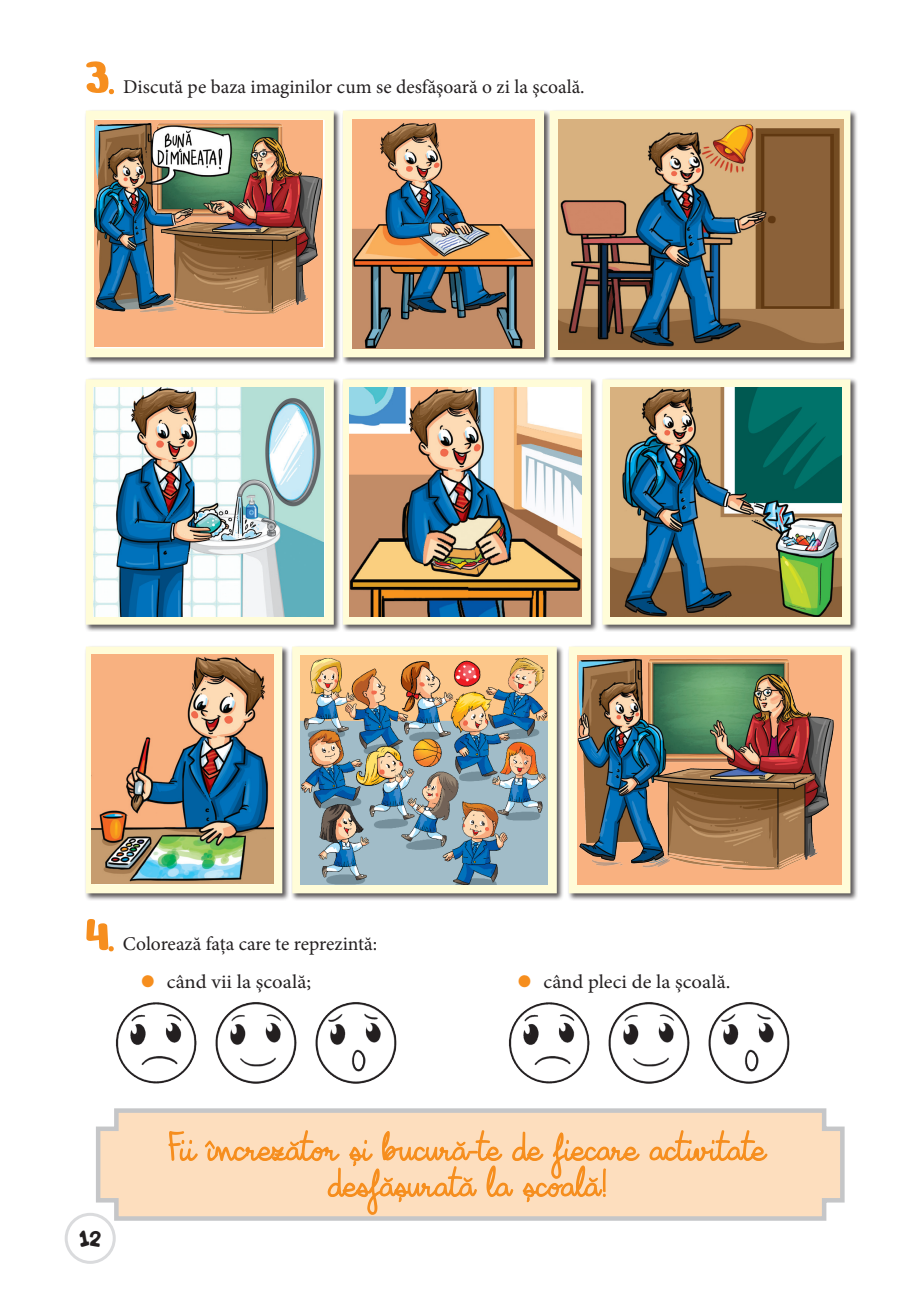
<style>
.page{position:relative;width:915px;height:1306px;background:#fff}
.page>*{position:absolute;margin:0;border:0;box-sizing:border-box;transform-origin:0 0}
.t1{font:54px "Nerko One";color:#f68e1e}
.t2{font:30px "Rumpelstiltskin";color:#231f20}
.t3{font:19.5px "Minion Pro";color:#231f20}
.t4{font:19.5px "Minion Pro";color:#231f20;scale:1.06 1}
.s1{font-family:"Lettersfor Learners";font-size:45px}
.s2{font-size:45px;color:#f68e1e}
</style>
<div class="page">
<div style="left:65px;top:1212px;width:51px;height:51px;border:3px solid #dadbdd;border-radius:50%"></div>
<svg style="left:94px;top:1108px;width:751px;height:114px"></svg>
<svg style="left:108px;top:89px;width:6px;height:6px"></svg>
<svg style="left:108px;top:946px;width:6px;height:6px"></svg>
<div style="left:84px;top:109px;width:257px;height:256px;background:#231f20;opacity:.75"></div>
<div style="left:86px;top:111px;width:247px;height:246px;background:#f9b180;border:9px solid #fffcd8"></div>
<div style="left:84px;top:377px;width:257px;height:255px;background:#231f20;opacity:.75"></div>
<svg style="left:86px;top:379px;width:247px;height:245px;fill:#fffcd8"></svg>
<div style="left:84px;top:645px;width:206px;height:256px;background:#231f20;opacity:.75"></div>
<svg style="left:86px;top:646px;width:196px;height:247px;fill:#fffcd8"></svg>
<div style="left:341px;top:109px;width:210px;height:256px;background:#231f20;opacity:.75"></div>
<div style="left:343px;top:111px;width:201px;height:246px;background:#fffcd8"></div>
<div style="left:341px;top:377px;width:257px;height:255px;background:#231f20;opacity:.75"></div>
<svg style="left:343px;top:379px;width:247px;height:245px;fill:#fffcd8"></svg>
<div style="left:290px;top:645px;width:274px;height:256px;background:#231f20;opacity:.75"></div>
<svg style="left:292px;top:646px;width:264px;height:247px;fill:#fffcd8"></svg>
<div style="left:548px;top:109px;width:309px;height:256px;background:#231f20;opacity:.75"></div>
<div style="left:549px;top:111px;width:301px;height:246px;background:#fffcd8"></div>
<div style="left:600px;top:377px;width:257px;height:255px;background:#231f20;opacity:.75"></div>
<div style="left:602px;top:379px;width:248px;height:245px;background:#fffcd8"></div>
<div style="left:567px;top:645px;width:290px;height:256px;background:#231f20;opacity:.75"></div>
<svg style="left:568px;top:646px;width:282px;height:247px;fill:#fffcd8"></svg>
<div style="left:94px;top:120px;width:228px;height:227px;background:#f9b180"></div>
<img style="left:94px;top:123px;width:228px;height:190px">
<img style="left:350px;top:387px;width:231px;height:230px">
<img style="left:301px;top:655px;width:246px;height:229px">
<img style="left:610px;top:387px;width:231px;height:230px">
<div style="left:576px;top:655px;width:265px;height:229px;background:#f9b180"></div>
<img style="left:576px;top:655px;width:258px;height:214px">
<svg style="left:167px;top:1130px;width:31px;height:31px"></svg>
<svg style="left:648px;top:1119px;width:119px;height:53px"></svg>
<svg style="left:204px;top:1108px;width:436px;height:107px"></svg>
<img style="left:92px;top:654px;width:181px;height:230px">
<img style="left:94px;top:387px;width:230px;height:229px">
<img style="left:558px;top:119px;width:285px;height:231px">
<img style="left:352px;top:120px;width:182px;height:229px">
<img style="left:115px;top:1002px;width:282px;height:82px">
<img style="left:508px;top:1002px;width:282px;height:82px">
<h1 class="t1" style="left:85px;top:42px;width:29px">3<span class="s1">.</span></h1>
<p class="t3" style="left:123px;top:74px;width:463px">Discută pe baza imaginilor cum se desfăşoară o zi la şcoală.</p>
<h1 class="t1" style="left:85px;top:899px;width:29px">4<span class="s1">.</span></h1>
<p class="t3" style="left:123px;top:930px;width:256px">Colorează faţa care te reprezintă:</p>
<p class="t4" style="left:139px;top:968px;width:164px"><span class="s2">•</span> când vii la şcoală;</p>
<p class="t4" style="left:515px;top:968px;width:204px"><span class="s2">•</span> când pleci de la şcoală.</p>
<h2 class="t2" style="left:78px;top:1216px;width:25px">12</h2>
</div>
